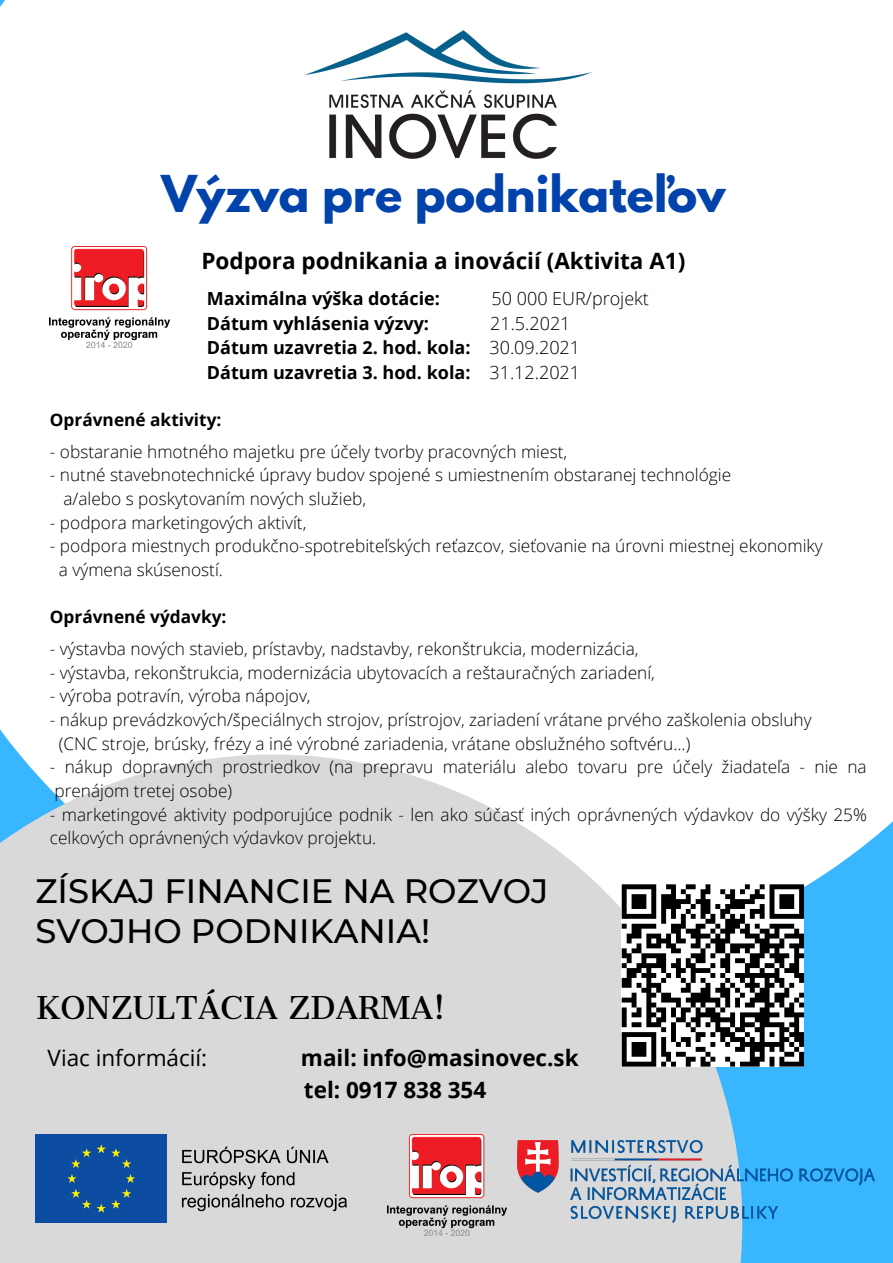
<style>
.page{position:relative;width:893px;height:1263px;background:#38b6ff}
.page>*{position:absolute;margin:0;border:0;box-sizing:border-box;transform-origin:0 0}
.t1{font:700 45px "League Spartan";color:#0143aa}
.t2{font:500 33.75px/40px "Montserrat";color:#000}
.t3{font:30px "Cantata One";color:#000}
.t4{font:700 22.5px "Open Sans";color:#000}
.t5{font:22.5px "Open Sans";color:#000}
.t6{font:700 18px "Open Sans";color:#000}
.t7{font:300 18px "Open Sans";color:#000}
.t8{font:300 17.25px/23.6px "Open Sans";color:#000}
.t9{font:700 17.25px "Open Sans";color:#000}
.s1{font-weight:300}
</style>
<div class="page">
<div style="left:0;top:0;width:893px;height:975px;background:#fff"></div>
<svg style="left:0;top:754px;width:742px;height:509px;background:#dbddde"></svg>
<img style="left:284px;top:20px;width:319px;height:158px">
<img style="left:35px;top:1135px;width:312px;height:88px">
<img style="left:387px;top:1135px;width:119px;height:100px">
<img style="left:517px;top:1141px;width:358px;height:82px">
<img style="left:50px;top:247px;width:119px;height:100px">
<svg style="left:622px;top:884px;width:182px;height:182px;background:#7f7f7f"></svg>
<p class="t1" style="left:161px;top:172px;width:565px">Výzva pre podnikateľov</p>
<p class="t4" style="left:201px;top:244px;width:485px">Podpora podnikania a inovácií (Aktivita A1)</p>
<p class="t6" style="left:207px;top:286px;width:234px">Maximálna výška dotácie:</p>
<p class="t7" style="left:491px;top:286px;width:159px">50 000 EUR/projekt</p>
<p class="t6" style="left:207px;top:310px;width:224px">Dátum vyhlásenia výzvy:</p>
<p class="t7" style="left:490px;top:310px;width:82px">21.5.2021</p>
<p class="t6" style="left:207px;top:335px;width:375px">Dátum uzavretia 2. hod. kola: <span class="s1">30.09.2021</span></p>
<p class="t6" style="left:207px;top:360px;width:375px">Dátum uzavretia 3. hod. kola: <span class="s1">31.12.2021</span></p>
<p class="t9" style="left:50px;top:407px;width:173px">Oprávnené aktivity:</p>
<p class="t8" style="left:50px;top:439px;width:519px">- obstaranie hmotného majetku pre účely tvorby pracovných miest,</p>
<p class="t8" style="left:50px;top:463px;width:683px">- nutné stavebnotechnické úpravy budov spojené s umiestnením obstaranej technológie</p>
<p class="t8" style="left:63px;top:486px;width:304px">a/alebo s poskytovaním nových služieb,</p>
<p class="t8" style="left:50px;top:510px;width:258px">- podpora marketingových aktivít,</p>
<p class="t8" style="left:50px;top:534px;width:774px">- podpora miestnych produkčno-spotrebiteľských reťazcov, sieťovanie na úrovni miestnej ekonomiky</p>
<p class="t8" style="left:59px;top:557px;width:166px">a výmena skúseností.</p>
<p class="t9" style="left:50px;top:605px;width:178px">Oprávnené výdavky:</p>
<p class="t8" style="left:50px;top:637px;width:590px">- výstavba nových stavieb, prístavby, nadstavby, rekonštrukcia, modernizácia,</p>
<p class="t8" style="left:50px;top:660px;width:606px">- výstavba, rekonštrukcia, modernizácia ubytovacích a reštauračných zariadení,</p>
<p class="t8" style="left:50px;top:684px;width:262px">- výroba potravín, výroba nápojov,</p>
<p class="t8" style="left:50px;top:707px;width:763px">- nákup prevádzkových/špeciálnych strojov, prístrojov, zariadení vrátane prvého zaškolenia obsluhy</p>
<p class="t8" style="left:59px;top:731px;width:633px">(CNC stroje, brúsky, frézy a iné výrobné zariadenia, vrátane obslužného softvéru...)</p>
<p class="t8" style="left:50px;top:755px;width:818px">- nákup dopravných prostriedkov (na prepravu materiálu alebo tovaru pre účely žiadateľa - nie na prenájom tretej osobe)</p>
<p class="t8" style="left:50px;top:802px;width:818px">- marketingové aktivity podporujúce podnik - len ako súčasť iných oprávnených výdavkov do výšky 25% celkových oprávnených výdavkov projektu.</p>
<p class="t2" style="left:35px;top:871px;width:515px">ZÍSKAJ FINANCIE NA ROZVOJ<br>SVOJHO PODNIKANIA!</p>
<p class="t3" style="left:35px;top:989px;width:412px">KONZULTÁCIA ZDARMA!</p>
<p class="t5" style="left:48px;top:1042px;width:161px">Viac informácií:</p>
<p class="t4" style="left:301px;top:1042px;width:279px">mail: info@masinovec.sk</p>
<p class="t4" style="left:304px;top:1074px;width:184px">tel: 0917 838 354</p>
</div>
